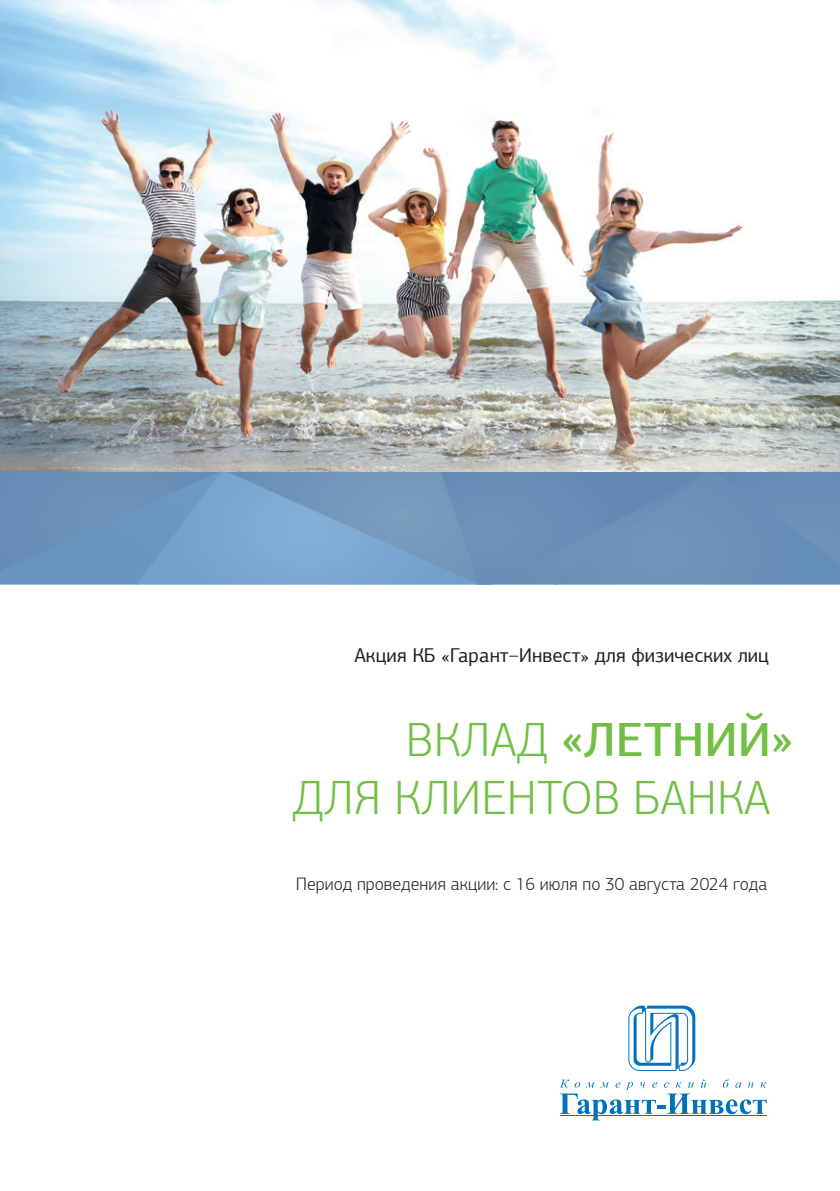
<style>
.page{position:relative;width:840px;height:1191px;background:#fff}
.page>*{position:absolute;margin:0;border:0;box-sizing:border-box;transform-origin:0 0}
.t1{font:300 48px "PF Agora Sans Pro";color:#71bf44}
.t2{font:500 48px "PF Agora Sans Pro";color:#71bf44}
.t3{font:20px "PF Agora Sans Pro";color:#231f20}
.t4{font:300 18px "PF Agora Sans Pro";color:#231f20}
.s1{font-weight:100}
.s2{font-weight:300}
</style>
<div class="page">
<svg style="left:0;top:471px;width:839px;height:113px;background:#6e96bd"></svg>
<img style="left:0;top:0;width:839px;height:471px">
<svg style="left:628px;top:1005px;width:67px;height:66px"></svg>
<svg style="left:559px;top:1079px;width:207px;height:41px"></svg>
<hr style="left:559px;top:1115px;width:207px;height:1px;background:#0072bc">
<p class="t3" style="left:354px;top:642px;width:416px">Акция КБ «Гарант<span class="s1">–</span>Инвест» для физических лиц</p>
<p class="t2" style="left:405px;top:710px;width:389px"><span class="s2">ВКЛАД</span> «ЛЕТНИЙ»</p>
<p class="t1" style="left:292px;top:770px;width:479px">ДЛЯ КЛИЕНТОВ БАНКА</p>
<p class="t4" style="left:296px;top:874px;width:473px">Период проведения акции: с 16 июля по 30 августа 2024 года</p>
</div>
